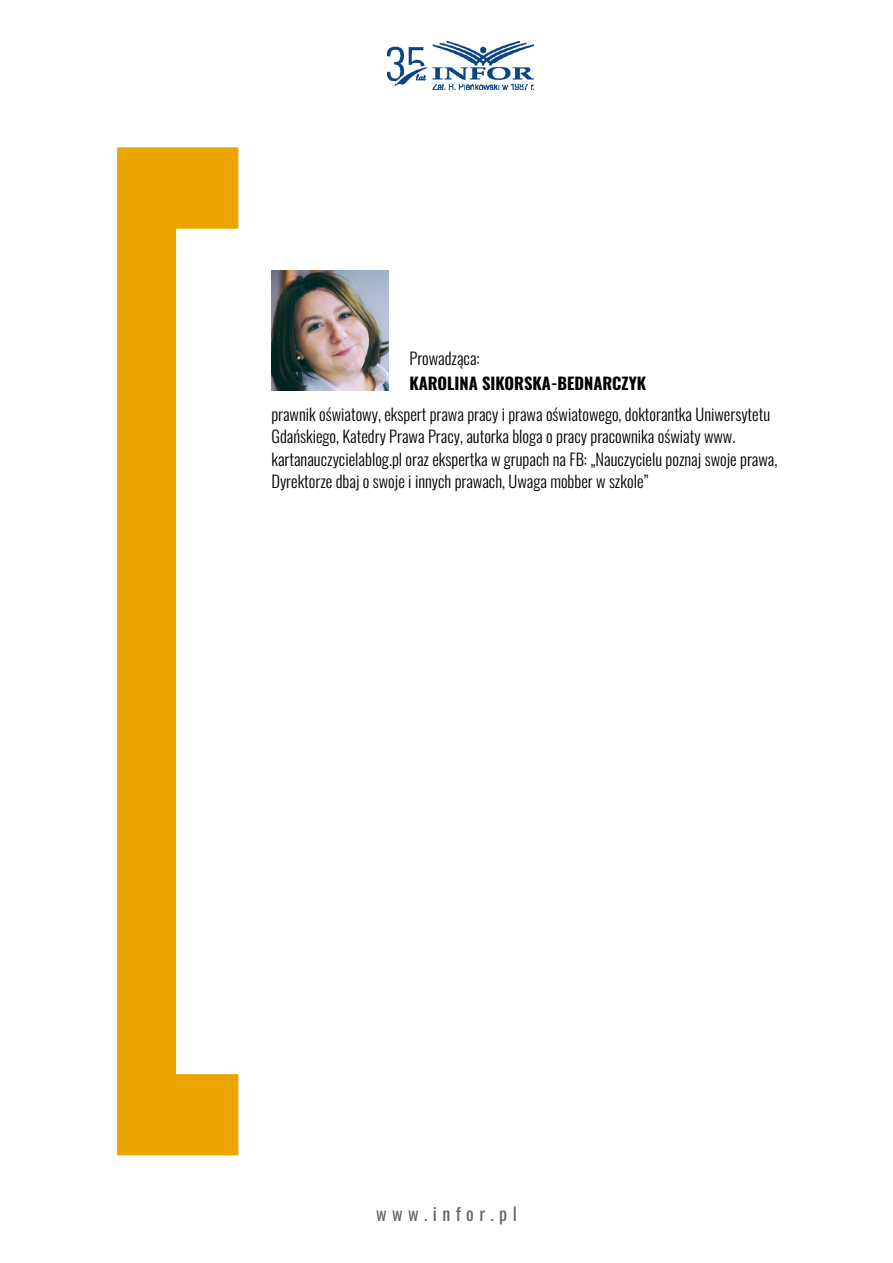
<style>
.page{position:relative;width:893px;height:1263px;background:#fff}
.page>*{position:absolute;margin:0;border:0;box-sizing:border-box;transform-origin:0 0}
.t1{font:18px "Oswald";letter-spacing:.3em;color:#656a6c}
.t2{font:300 16.5px/22.5px "Oswald";color:#000}
.t3{font:700 16.5px "Oswald";color:#000}
</style>
<div class="page">
<svg style="left:117px;top:147px;width:121px;height:1008px;fill:#eba400"></svg>
<img style="left:271px;top:270px;width:117px;height:120px">
<img style="left:387px;top:42px;width:146px;height:47px">
<p class="t2" style="left:409px;top:345px;width:72px">Prowadząca:</p>
<p class="t3" style="left:409px;top:375px;width:238px">KAROLINA SIKORSKA-BEDNARCZYK</p>
<p class="t2" style="left:271px;top:401px;width:507px">prawnik oświatowy, ekspert prawa pracy i prawa oświatowego, doktorantka Uniwersytetu Gdańskiego, Katedry Prawa Pracy, autorka bloga o pracy pracownika oświaty www. kartanauczycielablog.pl oraz ekspertka w grupach na FB: „Nauczycielu poznaj swoje prawa, Dyrektorze dbaj o swoje i innych prawach, Uwaga mobber w szkole”</p>
<p class="t1" style="left:376px;top:1197px;width:142px">www.infor.pl</p>
</div>
